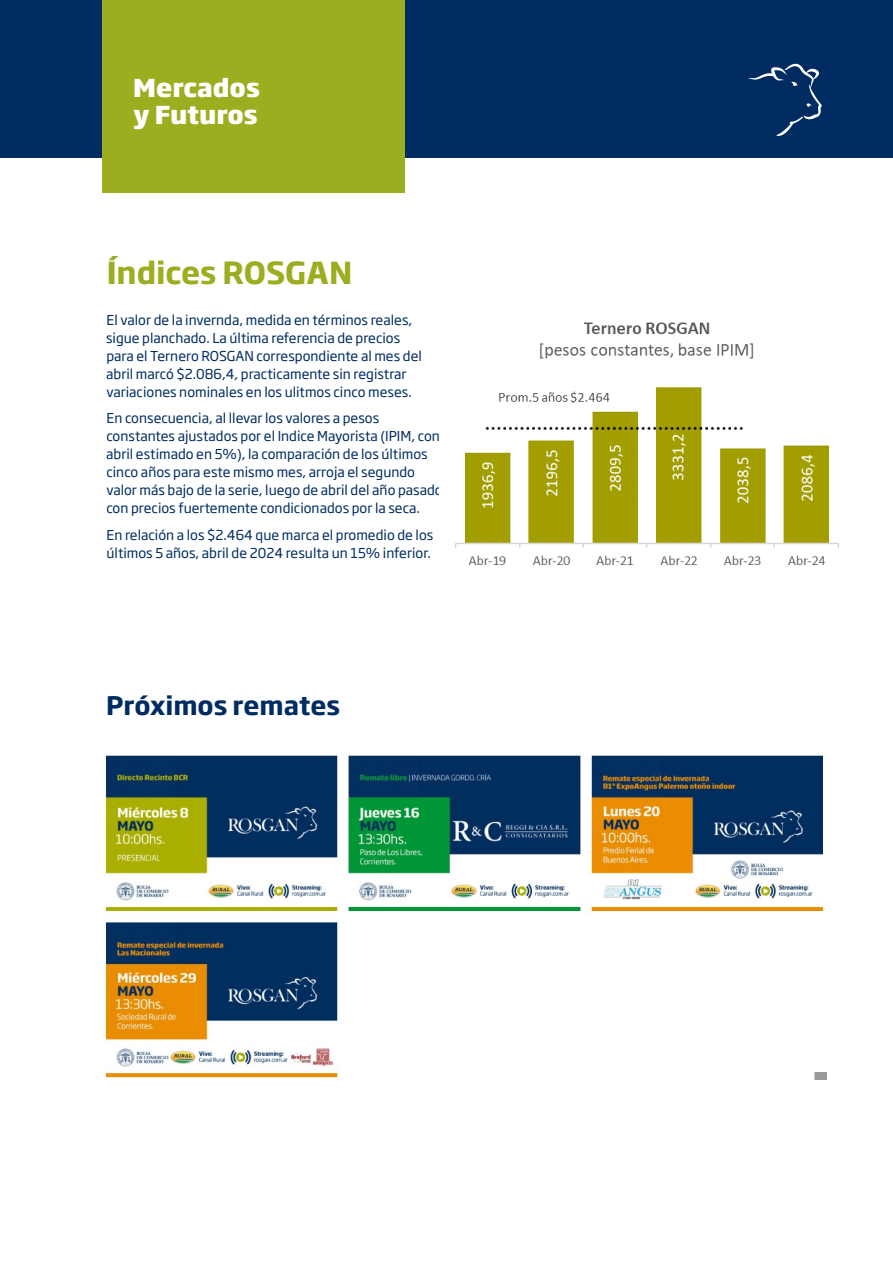
<style>
.page{position:relative;width:893px;height:1263px;background:#fff}
.page>*{position:absolute;margin:0;border:0;box-sizing:border-box;transform-origin:0 0}
.t1{font:700 30px "Soho Gothic Pro";letter-spacing:-.005em;color:#9dad20}
.t2{font:700 25.2px "Soho Gothic Pro";color:#002c62}
.t3{font:800 24.45px "Soho Gothic Pro";color:#fff}
.t4{font:13.5px/18px "Soho Gothic Pro";color:#002c62}
</style>
<div class="page">
<div style="left:0;top:0;width:893px;height:157px;background:#002c62"></div>
<svg style="left:748px;top:64px;width:74px;height:73px"></svg>
<div style="left:102px;top:0;width:303px;height:193px;background:#9dad20"></div>
<img style="left:455px;top:322px;width:384px;height:243px">
<img style="left:103px;top:755px;width:723px;height:324px">
<p class="t3" style="left:133px;top:68px;width:128px">Mercados</p>
<p class="t3" style="left:133px;top:95px;width:126px">y Futuros</p>
<p class="t1" style="left:107px;top:249px;width:247px">Índices ROSGAN</p>
<p class="t4" style="left:106px;top:310px;width:317px">El valor de la invernda, medida en términos reales, sigue planchado. La última referencia de precios para el Ternero ROSGAN correspondiente al mes del abril marcó $2.086,4, practicamente sin registrar variaciones nominales en los ulitmos cinco meses.</p>
<p class="t4" style="left:106px;top:408px;width:341px">En consecuencia, al llevar los valores a pesos constantes ajustados por el Indice Mayorista (IPIM, con abril estimado en 5%), la comparación de los últimos cinco años para este mismo mes, arroja el segundo valor más bajo de la serie, luego de abril del año pasado, con precios fuertemente condicionados por la seca.</p>
<p class="t4" style="left:107px;top:525px;width:328px">En relación a los $2.464 que marca el promedio de los últimos 5 años, abril de 2024 resulta un 15% inferior.</p>
<p class="t2" style="left:106px;top:685px;width:235px">Próximos remates</p>
</div>
